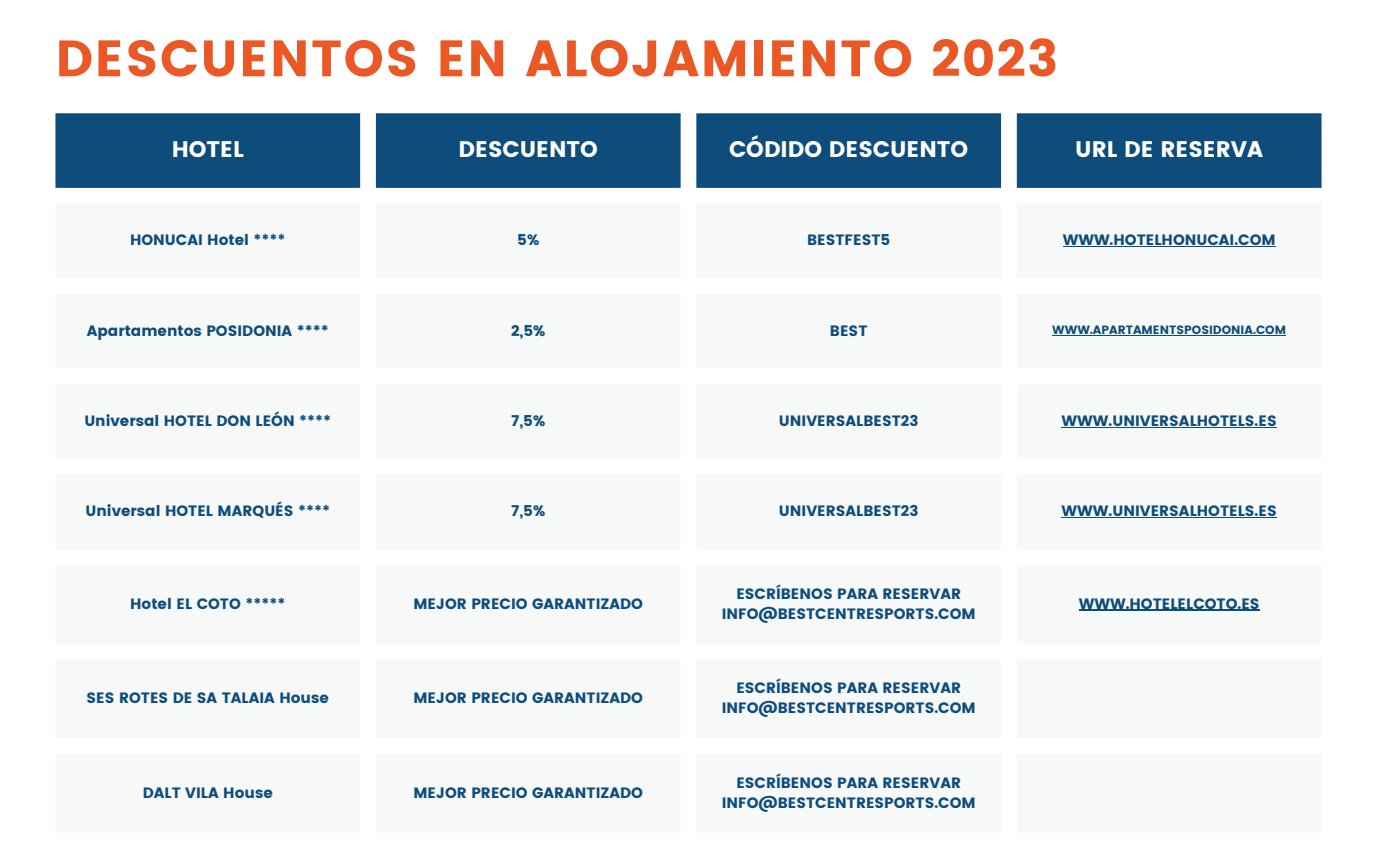
<style>
.page{position:relative;width:1377px;height:864px;background:#fff}
.page>*{position:absolute;margin:0;border:0;box-sizing:border-box;transform-origin:0 0}
.t1{font:51px "Poppins";letter-spacing:.03em;color:#ea5826}
.t2{font:22.5px "Poppins";color:#fff}
.t3{font:15px "Poppins";color:#0e4c7c}
.t4{font:12px "Poppins";color:#0e4c7c}
</style>
<div class="page">
<div style="left:55px;top:113px;width:1267px;height:75px;background:#0e4c7c"></div>
<hr style="left:1063px;top:246px;width:213px;height:1px;background:#0e4c7c">
<hr style="left:1052px;top:335px;width:234px;height:1px;background:#0e4c7c">
<hr style="left:1062px;top:427px;width:215px;height:1px;background:#0e4c7c">
<hr style="left:1062px;top:517px;width:215px;height:1px;background:#0e4c7c">
<hr style="left:1079px;top:610px;width:181px;height:1px;background:#0e4c7c">
<p class="t1" style="left:55px;top:29px;width:1004px">DESCUENTOS EN ALOJAMIENTO 2023</p>
<p class="t2" style="left:172px;top:136px;width:74px">HOTEL</p>
<p class="t2" style="left:459px;top:136px;width:141px">DESCUENTO</p>
<p class="t2" style="left:729px;top:136px;width:241px">CÓDIDO DESCUENTO</p>
<p class="t2" style="left:1075px;top:136px;width:189px">URL DE RESERVA</p>
<p class="t3" style="left:130px;top:231px;width:157px">HONUCAI Hotel ****</p>
<p class="t3" style="left:517px;top:231px;width:23px">5%</p>
<p class="t3" style="left:807px;top:231px;width:85px">BESTFEST5</p>
<p class="t3" style="left:1063px;top:231px;width:214px">WWW.HOTELHONUCAI.COM</p>
<p class="t3" style="left:87px;top:322px;width:244px">Apartamentos POSIDONIA ****</p>
<p class="t3" style="left:511px;top:322px;width:36px">2,5%</p>
<p class="t3" style="left:830px;top:322px;width:39px">BEST</p>
<p class="t4" style="left:1052px;top:323px;width:235px">WWW.APARTAMENTSPOSIDONIA.COM</p>
<p class="t3" style="left:84px;top:412px;width:248px">Universal HOTEL DON LEÓN ****</p>
<p class="t3" style="left:511px;top:412px;width:35px">7,5%</p>
<p class="t3" style="left:779px;top:412px;width:141px">UNIVERSALBEST23</p>
<p class="t3" style="left:1062px;top:412px;width:217px">WWW.UNIVERSALHOTELS.ES</p>
<p class="t3" style="left:85px;top:502px;width:246px">Universal HOTEL MARQUÉS ****</p>
<p class="t3" style="left:511px;top:502px;width:35px">7,5%</p>
<p class="t3" style="left:779px;top:502px;width:141px">UNIVERSALBEST23</p>
<p class="t3" style="left:1062px;top:502px;width:217px">WWW.UNIVERSALHOTELS.ES</p>
<p class="t3" style="left:130px;top:595px;width:157px">Hotel EL COTO *****</p>
<p class="t3" style="left:413px;top:595px;width:231px">MEJOR PRECIO GARANTIZADO</p>
<p class="t3" style="left:87px;top:689px;width:244px">SES ROTES DE SA TALAIA House</p>
<p class="t3" style="left:413px;top:689px;width:231px">MEJOR PRECIO GARANTIZADO</p>
<p class="t3" style="left:143px;top:784px;width:132px">DALT VILA House</p>
<p class="t3" style="left:413px;top:784px;width:231px">MEJOR PRECIO GARANTIZADO</p>
<p class="t3" style="left:736px;top:585px;width:226px">ESCRÍBENOS PARA RESERVAR</p>
<p class="t3" style="left:722px;top:605px;width:256px">INFO@BESTCENTRESPORTS.COM</p>
<p class="t3" style="left:736px;top:679px;width:226px">ESCRÍBENOS PARA RESERVAR</p>
<p class="t3" style="left:722px;top:699px;width:256px">INFO@BESTCENTRESPORTS.COM</p>
<p class="t3" style="left:736px;top:774px;width:226px">ESCRÍBENOS PARA RESERVAR</p>
<p class="t3" style="left:722px;top:794px;width:256px">INFO@BESTCENTRESPORTS.COM</p>
<p class="t3" style="left:1079px;top:595px;width:182px">WWW.HOTELELCOTO.ES</p>
</div>
